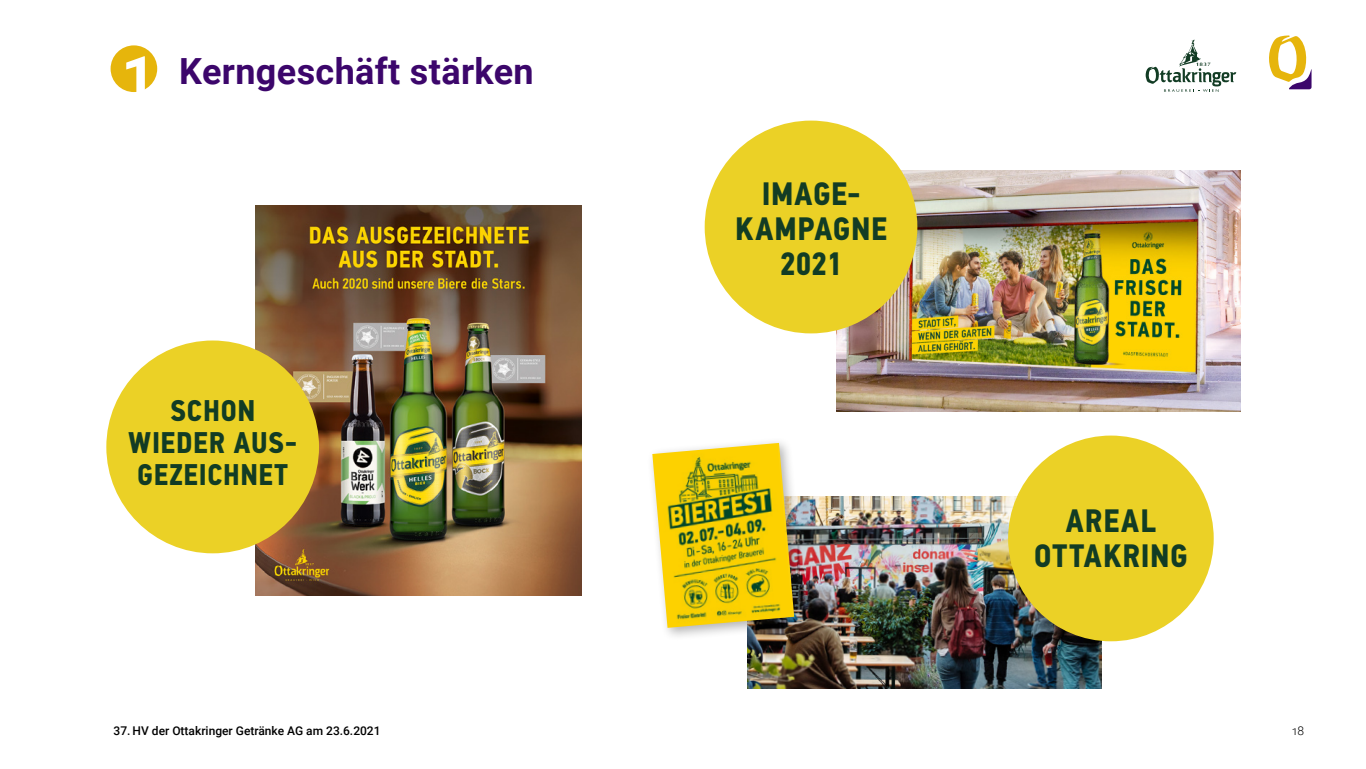
<style>
.page{position:relative;width:1366px;height:769px;background:#fff}
.page>*{position:absolute;margin:0;border:0;box-sizing:border-box;transform-origin:0 0}
.t1{font:700 36px "Roboto";letter-spacing:.01em;color:#3c066b}
.t2{font:700 32.5px/35px "PFDIN Text Cond Pro";letter-spacing:.02em;color:#123c24;text-align:center}
.t3{font:700 30px/32px "PFDIN Text Cond Pro";letter-spacing:.025em;color:#123c24;text-align:center}
.t4{font:500 12px "Roboto";color:#000}
.t5{font:300 12px "Roboto";color:#000}
.s1{font-size:60px;color:#fff}
</style>
<div class="page">
<div style="left:111px;top:45px;width:46px;height:47px;background:#e6b50c;border-radius:50%"></div>
<svg style="left:1269px;top:35px;width:42px;height:54px"></svg>
<img style="left:255px;top:206px;width:326px;height:389px">
<div style="left:106px;top:340px;width:213px;height:213px;background:#ebd126;border-radius:50%"></div>
<img style="left:836px;top:170px;width:404px;height:241px">
<div style="left:704px;top:120px;width:213px;height:213px;background:#ebd126;border-radius:50%"></div>
<img style="left:747px;top:496px;width:354px;height:191px">
<div style="left:1008px;top:435px;width:205px;height:206px;background:#ebd126;border-radius:50%"></div>
<div style="left:646px;top:436px;width:161px;height:205px;background:#000;opacity:.3"></div>
<img style="left:652px;top:442px;width:142px;height:185px">
<svg style="left:1145px;top:40px;width:91px;height:52px"></svg>
<h1 class="t1" style="left:121px;top:46px;width:414px"><span class="s1">1</span> Kerngeschäft stärken</h1>
<h3 class="t3" style="left:128px;top:395px;width:170px">SCHON<br>WIEDER AUS-<br>GEZEICHNET</h3>
<h2 class="t2" style="left:735px;top:176px;width:153px">IMAGE-<br>KAMPAGNE<br>2021</h2>
<h2 class="t2" style="left:1034px;top:503px;width:155px">AREAL<br>OTTAKRING</h2>
<p class="t4" style="left:114px;top:722px;width:268px">37. HV der Ottakringer Getränke AG am 23.6.2021</p>
<p class="t5" style="left:1291px;top:722px;width:14px">18</p>
</div>
